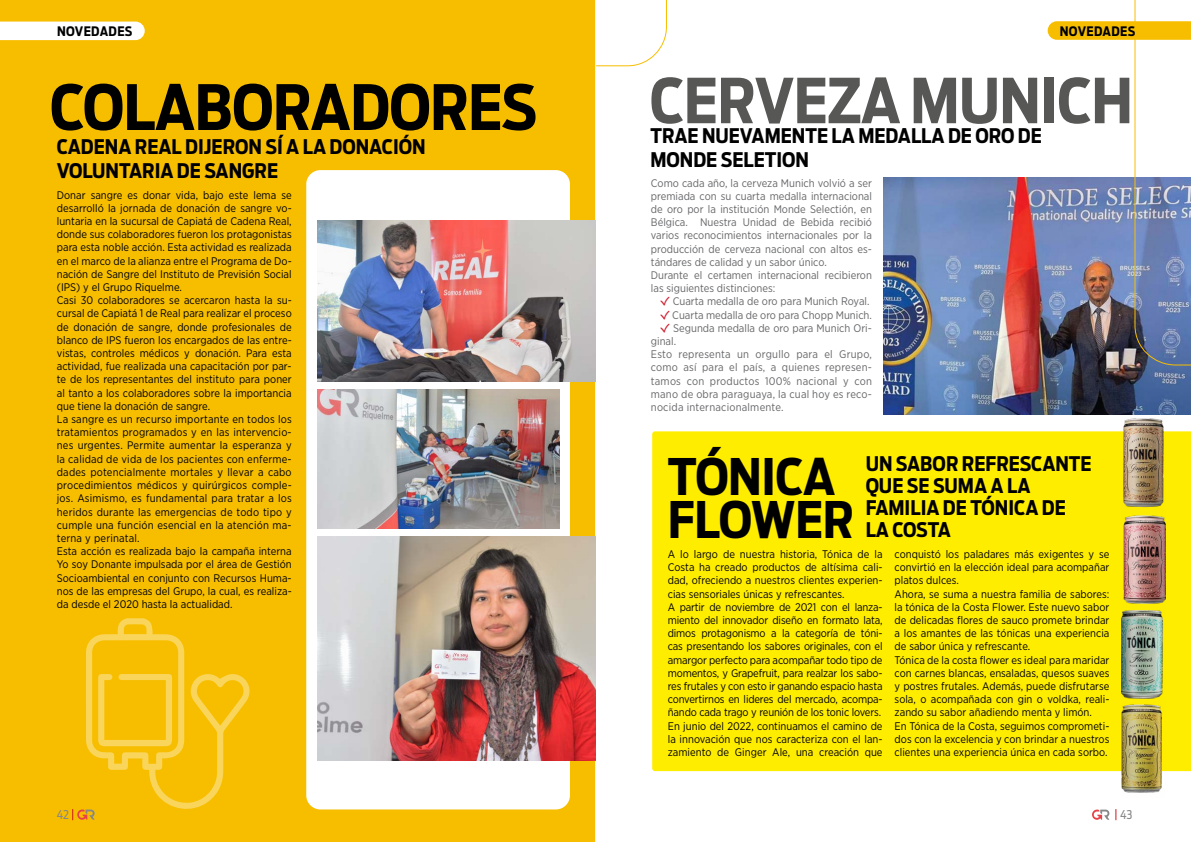
<style>
.page{position:relative;width:1191px;height:842px;background:#fff}
.page>*{position:absolute;margin:0;border:0;box-sizing:border-box;transform-origin:0 0}
.t1{font:700 61.9px "Antenna Cond";letter-spacing:-.01em;color:#000}
.t2{font:700 61.4px "Antenna Cond";letter-spacing:-.01em;color:#575756}
.t3{font:700 50px/42.8px "Antenna Cond";letter-spacing:-.01em;color:#000}
.t4{font:700 20px/22px "Antenna Cond";color:#000}
.t5{font:700 13px "Antenna Cond";letter-spacing:.03em;color:#000}
.t6{font:12px "Antenna Cond";color:#878787}
.t7{font:11px/13.2px "Gotham Narrow";color:#000}
.t8{font:11px/13.2px "Gotham Narrow";color:#666769}
.t9{font:11px "Gotham Narrow";letter-spacing:.02em;color:#666769}
.s1{font-family:"Kristen ITC";color:#cf1e30}
</style>
<div class="page">
<svg style="left:1092px;top:809px;width:17px;height:11px"></svg>
<div style="left:0;top:0;width:595px;height:842px;background:#f7be00"></div>
<div style="left:306px;top:170px;width:264px;height:639px;background:#fff;border-radius:14px"></div>
<img style="left:317px;top:220px;width:278px;height:162px">
<img style="left:317px;top:389px;width:242px;height:140px">
<img style="left:317px;top:536px;width:278px;height:225px">
<svg style="left:72px;top:618px;width:178px;height:202px;background:#f7c110"></svg>
<svg style="left:595px;top:0;width:72px;height:67px"></svg>
<div style="left:652px;top:431px;width:539px;height:340px;background:#ffed00"></div>
<img style="left:884px;top:178px;width:307px;height:236px">
<img style="left:1121px;top:418px;width:44px;height:375px">
<svg style="left:0;top:0;width:145px;height:209px;background:#f7c316"></svg>
<img style="left:1047px;top:0;width:144px;height:366px">
<p class="t5" style="left:57px;top:24px;width:77px">NOVEDADES</p>
<p class="t5" style="left:1059px;top:23px;width:77px">NOVEDADES</p>
<h1 class="t1" style="left:50px;top:71px;width:489px">COLABORADORES</h1>
<h3 class="t4" style="left:57px;top:135px;width:370px;line-height:24px">CADENA REAL DIJERON SÍ A LA DONACIÓN<br>VOLUNTARIA DE SANGRE</h3>
<p class="t7" style="left:57px;top:188px;width:236px">Donar sangre es donar vida, bajo este lema se desarrolló la jornada de donación de sangre vo&shy;luntaria en la sucursal de Capiatá de Cadena Real, donde sus colaboradores fueron los protagonistas para esta noble acción. Esta actividad es realizada en el marco de la alianza entre el Programa de Do&shy;nación de Sangre del Instituto de Previsión Social (IPS) y el Grupo Riquelme.<br>Casi 30 colaboradores se acercaron hasta la su&shy;cursal de Capiatá 1 de Real para realizar el proceso de donación de sangre, donde profesionales de blanco de IPS fueron los encargados de las entre&shy;vistas, controles médicos y donación. Para esta actividad, fue realizada una capacitación por par&shy;te de los representantes del instituto para poner al tanto a los colaboradores sobre la importancia que tiene la donación de sangre.<br>La sangre es un recurso importante en todos los tratamientos programados y en las intervencio&shy;nes urgentes. Permite aumentar la esperanza y la calidad de vida de los pacientes con enferme&shy;dades potencialmente mortales y llevar a cabo procedimientos médicos y quirúrgicos comple&shy;jos. Asimismo, es fundamental para tratar a los heridos durante las emergencias de todo tipo y cumple una función esencial en la atención ma&shy;terna y perinatal.<br>Esta acción es realizada bajo la campaña interna Yo soy Donante impulsada por el área de Gestión Socioambiental en conjunto con Recursos Huma&shy;nos de las empresas del Grupo, la cual, es realiza&shy;da desde el 2020 hasta la actualidad.</p>
<p class="t6" style="left:57px;top:808px;width:14px">42</p>
<h2 class="t2" style="left:650px;top:64px;width:484px">CERVEZA MUNICH</h2>
<h3 class="t4" style="left:650px;top:124px;width:393px;line-height:24px">TRAE NUEVAMENTE LA MEDALLA DE ORO DE<br>MONDE SELETION</h3>
<p class="t8" style="left:651px;top:176px;width:223px">Como cada año, la cerveza Munich volvió a ser premiada con su cuarta medalla internacional de oro por la institución Monde Selectión, en Bélgica. Nuestra Unidad de Bebida recibió varios reconocimientos internacionales por la producción de cerveza nacional con altos es&shy;tándares de calidad y un sabor único.<br>Durante el certamen internacional recibieron las siguientes distinciones:</p>
<p class="t8" style="left:660px;top:295px;width:211px"><span class="s1">√</span> Cuarta medalla de oro para Munich Royal.</p>
<p class="t8" style="left:660px;top:308px;width:213px"><span class="s1">√</span> Cuarta medalla de oro para Chopp Munich.</p>
<p class="t8" style="left:660px;top:321px;width:213px"><span class="s1">√</span> Segunda medalla de oro para Munich Ori-</p>
<p class="t8" style="left:651px;top:334px;width:27px">ginal.</p>
<p class="t9" style="left:651px;top:347px;width:222px">Esto representa un orgullo para el Grupo,</p>
<p class="t9" style="left:651px;top:361px;width:222px">como así para el país, a quienes represen-</p>
<p class="t9" style="left:651px;top:374px;width:222px">tamos con productos 100% nacional y con</p>
<p class="t9" style="left:651px;top:387px;width:222px">mano de obra paraguaya, la cual hoy es reco-</p>
<p class="t9" style="left:651px;top:400px;width:134px">nocida internacionalmente.</p>
<h3 class="t3" style="left:668px;top:455px;width:188px">TÓNICA<br>FLOWER</h3>
<h3 class="t4" style="left:865px;top:453px;width:227px">UN SABOR REFRESCANTE<br>QUE SE SUMA A LA<br>FAMILIA DE TÓNICA DE<br>LA COSTA</h3>
<p class="t7" style="left:668px;top:547px;width:216px">A lo largo de nuestra historia, Tónica de la Costa ha creado productos de altísima cali&shy;dad, ofreciendo a nuestros clientes experien&shy;cias sensoriales únicas y refrescantes.<br>A partir de noviembre de 2021 con el lanza&shy;miento del innovador diseño en formato lata, dimos protagonismo a la categoría de tóni&shy;cas presentando los sabores originales, con el amargor perfecto para acompañar todo tipo de momentos, y Grapefruit, para realzar los sabo&shy;res frutales y con esto ir ganando espacio hasta convertirnos en lideres del mercado, acompa&shy;ñando cada trago y reunión de los tonic lovers.<br>En junio del 2022, continuamos el camino de la innovación que nos caracteriza con el lan&shy;zamiento de Ginger Ale, una creación que</p>
<p class="t7" style="left:894px;top:547px;width:216px">conquistó los paladares más exigentes y se convirtió en la elección ideal para acompañar platos dulces.<br>Ahora, se suma a nuestra familia de sabores: la tónica de la Costa Flower. Este nuevo sabor de delicadas flores de sauco promete brindar a los amantes de las tónicas una experiencia de sabor única y refrescante.<br>Tónica de la costa flower es ideal para maridar con carnes blancas, ensaladas, quesos suaves y postres frutales. Además, puede disfrutarse sola, o acompañada con gin o voldka, reali&shy;zando su sabor añadiendo menta y limón.<br>En Tónica de la Costa, seguimos comprometi&shy;dos con la excelencia y con brindar a nuestros clientes una experiencia única en cada sorbo.</p>
<p class="t6" style="left:1120px;top:808px;width:14px">43</p>
</div>
